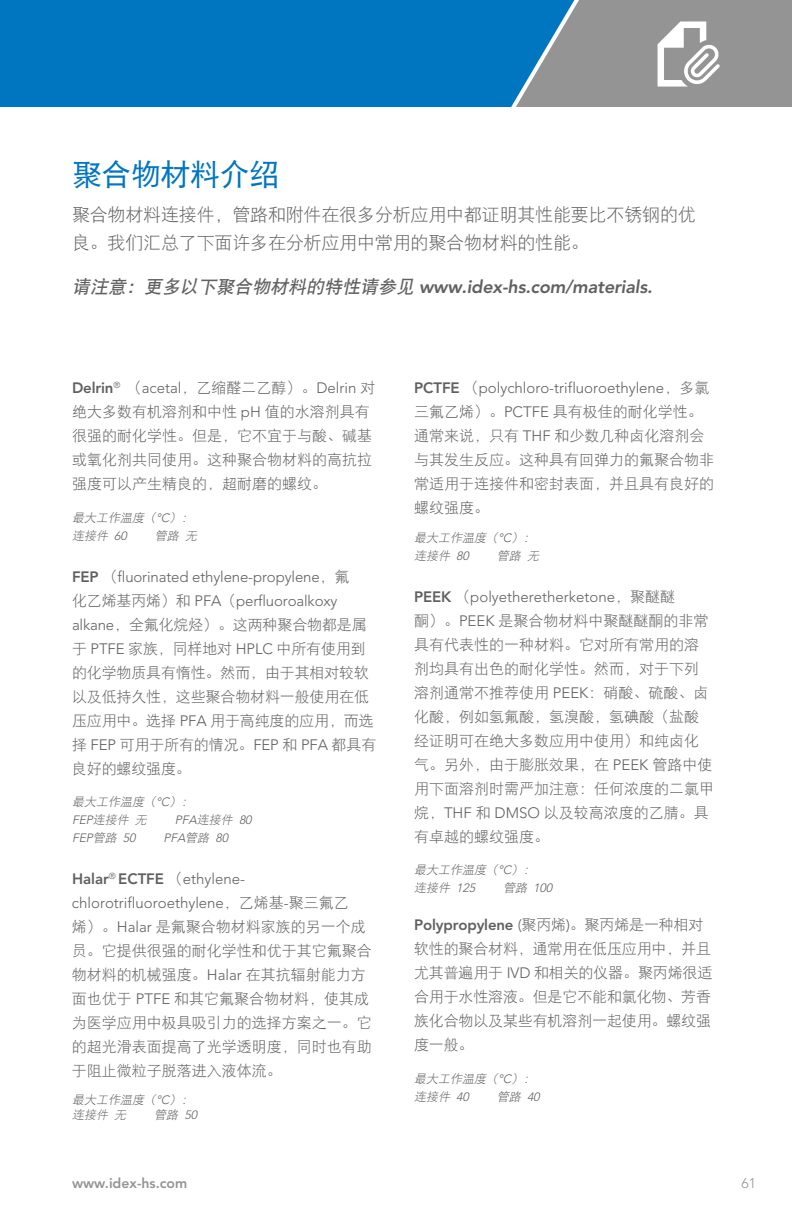
<style>
.page{position:relative;width:792px;height:1224px;background:#fff}
.page>*{position:absolute;margin:0;border:0;box-sizing:border-box;transform-origin:0 0}
.t1{font:30px "DFP Hei W5";letter-spacing:-.015em;color:#0076c0}
.t2{font:18px/28px "DFP Hei W3";letter-spacing:-.01em;color:#615f5f}
.t3{font:italic 800 18px "Avenir LT Std";letter-spacing:-.01em;color:#615f5f}
.t4{font:15px/24px "DFP Hei W3";color:#615f5f}
.t5{font:300 15px/24px "Avenir LT Std";color:#615f5f}
.t6{font:800 15px "Avenir LT Std";letter-spacing:-.01em;color:#615f5f}
.t7{font:800 14px "Avenir LT Std";color:#949495}
.t8{font:300 14px "Avenir LT Std";color:#949495}
.t9{font:italic 12px/18px "DFP Hei W3";color:#615f5f}
.t10{font:italic 300 12px "Avenir LT Std";color:#615f5f}
.s1{font-family:"DFP Hei W7";font-weight:400}
.s2{font-weight:800}
.s3{font-family:"DFP Hei W3";font-weight:400}
.s4{font-family:"Avenir LT Std";font-weight:300}
.s5{font-weight:300}
</style>
<div class="page">
<div style="left:0;top:0;width:792px;height:108px;background:#0076c0"></div>
<svg style="left:511px;top:0;width:281px;height:107px;background:#8a97a0"></svg>
<div style="left:0;top:107px;width:792px;height:123px;background:#fff"></div>
<h1 class="t1" style="left:72px;top:158px;width:209px">聚合物材料介绍</h1>
<p class="t2" style="left:72px;top:201px;width:625px">聚合物材料连接件，管路和附件在很多分析应用中都证明其性能要比不锈钢的优良。我们汇总了下面许多在分析应用中常用的聚合物材料的性能。</p>
<p class="t3" style="left:72px;top:276px;width:582px"><span class="s1">请注意：更多以下聚合物材料的特性请参见</span> www.idex-hs.com/materials.</p>
<p class="t5" style="left:72px;top:376px;width:305px"><span class="s2">Delrin</span><sup>®</sup> <span class="s3">（</span>acetal<span class="s3">，乙缩醛二乙醇）。</span>Delrin <span class="s3">对</span></p>
<p class="t4" style="left:72px;top:400px;width:301px">绝大多数有机溶剂和中性 <span class="s4">pH</span> 值的水溶剂具有很强的耐化学性。但是，它不宜于与酸、碱基或氧化剂共同使用。这种聚合物材料的高抗拉强度可以产生精良的，超耐磨的螺纹。</p>
<p class="t9" style="left:72px;top:508px;width:125px">最大工作温度（<span class="s4">°C</span>）：连接件 <span class="s4">60</span></p>
<p class="t9" style="left:155px;top:526px;width:46px">管路 无</p>
<p class="t5" style="left:72px;top:565px;width:279px"><span class="s2">FEP</span> <span class="s3">（</span>fluorinated ethylene-propylene<span class="s3">，氟化乙烯基丙烯）和</span> PFA<span class="s3">（</span>perfluoroalkoxy</p>
<p class="t4" style="left:72px;top:612px;width:306px"><span class="s4">alkane</span>，全氟化烷烃）。这两种聚合物都是属于 <span class="s4">PTFE</span> 家族，同样地对 <span class="s4">HPLC</span> 中所有使用到的化学物质具有惰性。然而，由于其相对较软以及低持久性，这些聚合物材料一般使用在低压应用中。选择 <span class="s4">PFA</span> 用于高纯度的应用，而选择 <span class="s4">FEP</span> 可用于所有的情况。<span class="s4">FEP</span> 和 <span class="s4">PFA</span> 都具有良好的螺纹强度。</p>
<p class="t9" style="left:72px;top:793px;width:125px">最大工作温度（<span class="s4">°C</span>）：<br><span class="s4">FEP</span>连接件 无</p>
<p class="t10" style="left:175px;top:813px;width:81px">PFA<span class="s3">连接件</span> 80</p>
<p class="t10" style="left:72px;top:831px;width:68px">FEP<span class="s3">管路</span> 50</p>
<p class="t10" style="left:163px;top:831px;width:69px">PFA<span class="s3">管路</span> 80</p>
<p class="t5" style="left:72px;top:867px;width:278px"><span class="s2">Halar</span><sup>®</sup> <span class="s2">ECTFE</span> <span class="s3">（</span>ethylene&shy;chlorotrifluoroethylene<span class="s3">，乙烯基</span>-<span class="s3">聚三氟乙</span></p>
<p class="t4" style="left:72px;top:915px;width:301px">烯）。<span class="s4">Halar</span> 是氟聚合物材料家族的另一个成员。它提供很强的耐化学性和优于其它氟聚合物材料的机械强度。<span class="s4">Halar</span> 在其抗辐射能力方面也优于 <span class="s4">PTFE</span> 和其它氟聚合物材料，使其成为医学应用中极具吸引力的选择方案之一。它的超光滑表面提高了光学透明度，同时也有助于阻止微粒子脱落进入液体流。</p>
<p class="t9" style="left:72px;top:1093px;width:125px;line-height:14.4px">最大工作温度（<span class="s4">°C</span>）：连接件 无</p>
<p class="t9" style="left:154px;top:1105px;width:47px">管路 <span class="s4">50</span></p>
<p class="t5" style="left:414px;top:376px;width:297px"><span class="s2">PCTFE</span> <span class="s3">（</span>polychloro-trifluoroethylene<span class="s3">，多氯</span></p>
<p class="t4" style="left:414px;top:400px;width:301px">三氟乙烯）。<span class="s4">PCTFE</span> 具有极佳的耐化学性。通常来说，只有 <span class="s4">THF</span> 和少数几种卤化溶剂会与其发生反应。这种具有回弹力的氟聚合物非常适用于连接件和密封表面，并且具有良好的螺纹强度。</p>
<p class="t9" style="left:414px;top:528px;width:125px">最大工作温度（<span class="s4">°C</span>）：连接件 <span class="s4">80</span></p>
<p class="t9" style="left:497px;top:546px;width:46px">管路 无</p>
<p class="t5" style="left:414px;top:584px;width:263px"><span class="s2">PEEK</span> <span class="s3">（</span>polyetheretherketone<span class="s3">，聚醚醚</span></p>
<p class="t4" style="left:414px;top:608px;width:301px">酮）。<span class="s4">PEEK</span> 是聚合物材料中聚醚醚酮的非常具有代表性的一种材料。它对所有常用的溶剂均具有出色的耐化学性。然而，对于下列溶剂通常不推荐使用 <span class="s4">PEEK</span>：硝酸、硫酸、卤化酸，例如氢氟酸，氢溴酸，氢碘酸（盐酸经证明可在绝大多数应用中使用）和纯卤化气。另外，由于膨胀效果，在 <span class="s4">PEEK</span> 管路中使用下面溶剂时需严加注意：任何浓度的二氯甲烷，<span class="s4">THF</span> 和 <span class="s4">DMSO</span> 以及较高浓度的乙腈。具有卓越的螺纹强度。</p>
<p class="t9" style="left:414px;top:860px;width:125px">最大工作温度（<span class="s4">°C</span>）：连接件 <span class="s4">125</span></p>
<p class="t10" style="left:503px;top:881px;width:53px"><span class="s3">管路</span> 100</p>
<p class="t6" style="left:414px;top:916px;width:291px">Polypropylene <span class="s5">(</span><span class="s3">聚丙烯</span><span class="s5">)</span><span class="s3">。聚丙烯是一种相对</span></p>
<p class="t4" style="left:414px;top:937px;width:300px;text-align:justify">软性的聚合材料，通常用在低压应用中，并且尤其普遍用于 <span class="s4">IVD</span> 和相关的仪器。聚丙烯很适合用于水性溶液。但是它不能和氯化物、芳香族化合物以及某些有机溶剂一起使用。螺纹强度一般。</p>
<p class="t9" style="left:414px;top:1069px;width:125px">最大工作温度（<span class="s4">°C</span>）：连接件 <span class="s4">40</span></p>
<p class="t9" style="left:497px;top:1087px;width:47px">管路 <span class="s4">40</span></p>
<p class="t7" style="left:72px;top:1175px;width:117px">www.idex-hs.com</p>
<p class="t8" style="left:742px;top:1175px;width:16px">61</p>
</div>
